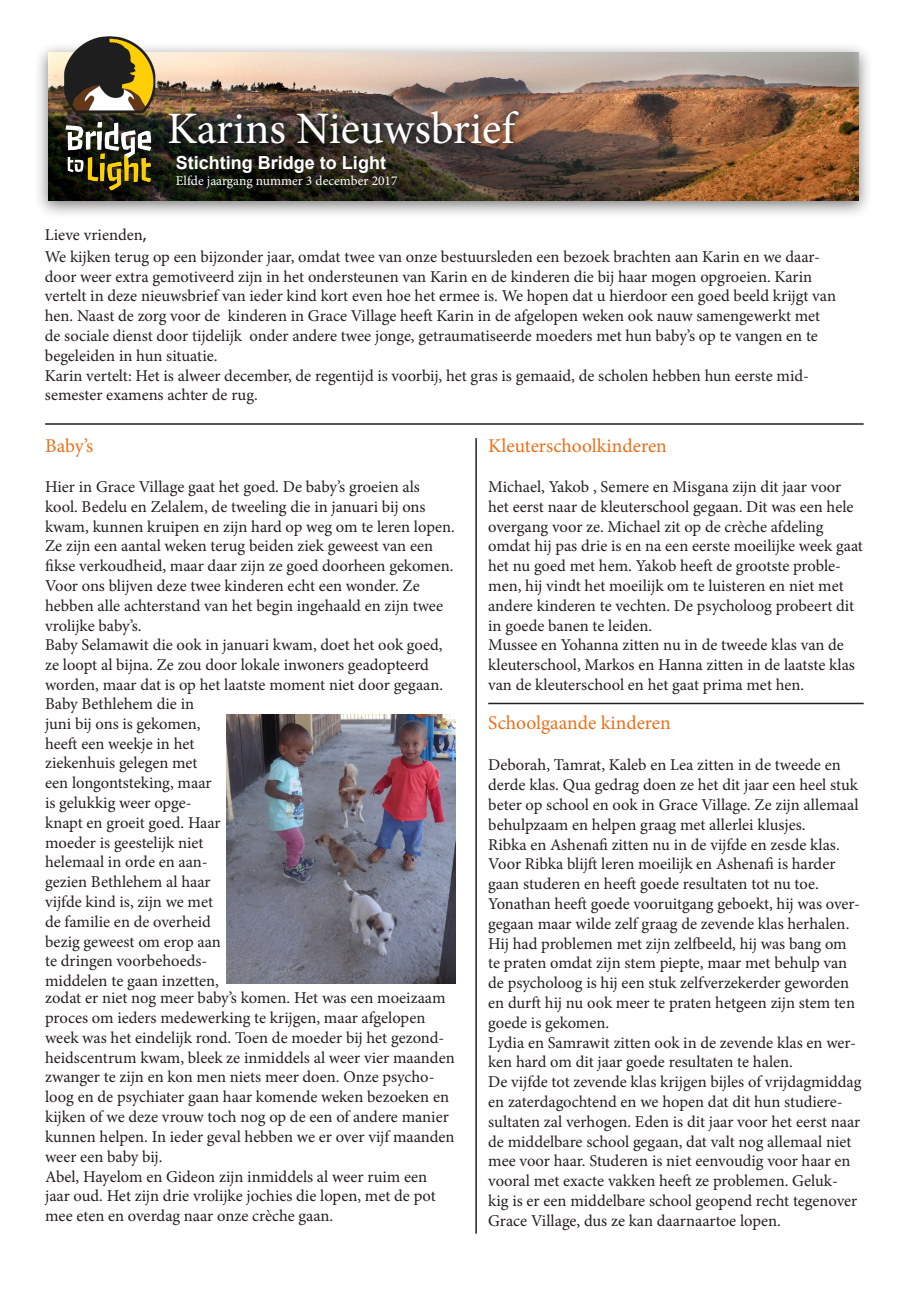
<style>
.page{position:relative;width:919px;height:1289px;background:#fff}
.page>*{position:absolute;margin:0;border:0;box-sizing:border-box;transform-origin:0 0}
.t1{font:45px "Minion Pro";color:#fff}
.t2{font:19.5px "Minion Pro";color:#e8701a}
.t3{font:700 18px "Arial";color:#fff}
.t4{font:16.5px/19.8px "Minion Pro";color:#231f20}
.t5{font:13.5px "Minion Pro";color:#fff}
.s1{font-family:"Myriad Pro";font-size:18px}
</style>
<div class="page">
<div style="left:34px;top:42px;width:838px;height:177px;background:#231f20;opacity:.6"></div>
<img style="left:48px;top:52px;width:810px;height:148px">
<div style="left:167px;top:109px;width:358px;height:41px;background:#231f20;opacity:.75"></div>
<img style="left:64px;top:36px;width:91px;height:154px">
<hr style="left:475px;top:438px;width:2px;height:795px;background:#231f20">
<img style="left:226px;top:714px;width:229px;height:269px">
<hr style="left:488px;top:702px;width:375px;height:2px;background:#231f20">
<hr style="left:45px;top:423px;width:818px;height:2px;background:#231f20">
<p class="t1" style="left:167px;top:98px;width:349px">Karins Nieuwsbrief</p>
<p class="t3" style="left:176px;top:150px;width:212px">Stichting Bridge to Light</p>
<p class="t5" style="left:176px;top:172px;width:223px">Elfde jaargang nummer 3 december 2017</p>
<p class="t4" style="left:45px;top:225px;width:103px">Lieve vrienden<span class="s1">,</span></p>
<p class="t4" style="left:45px;top:246px;width:792px">We kijken terug op een bijzonder jaar, omdat twee van onze bestuursleden een bezoek brachten aan Karin en we daar&shy;door weer extra gemotiveerd zijn in het ondersteunen van Karin en de kinderen die bij haar mogen opgroeien. Karin vertelt in deze nieuwsbrief van ieder kind kort even hoe het ermee is. We hopen dat u hierdoor een goed beeld krijgt van hen. Naast de zorg voor de kinderen in Grace Village heeft Karin in de afgelopen weken ook nauw samengewerkt met de sociale dienst door tijdelijk onder andere twee jonge, getraumatiseerde moeders met hun baby’s op te vangen en te begeleiden in hun situatie.</p>
<p class="t4" style="left:45px;top:365px;width:765px">Karin vertelt: Het is alweer december, de regentijd is voorbij, het gras is gemaaid, de scholen hebben hun eerste mid&shy;semester examens achter de rug.</p>
<p class="t2" style="left:45px;top:433px;width:50px">Baby’s</p>
<p class="t4" style="left:45px;top:477px;width:411px">Hier in Grace Village gaat het goed. De baby’s groeien als kool. Bedelu en Zelalem, de tweeling die in januari bij ons kwam, kunnen kruipen en zijn hard op weg om te leren lopen.<br>Ze zijn een aantal weken terug beiden ziek geweest van een fikse verkoudheid, maar daar zijn ze goed doorheen gekomen.<br>Voor ons blijven deze twee kinderen echt een wonder. Ze hebben alle achterstand van het begin ingehaald en zijn twee vrolijke baby’s.</p>
<p class="t4" style="left:45px;top:635px;width:399px">Baby Selamawit die ook in januari kwam, doet het ook goed, ze loopt al bijna. Ze zou door lokale inwoners geadopteerd worden, maar dat is op het laatste moment niet door gegaan.</p>
<p class="t2" style="left:488px;top:433px;width:180px">Kleuterschoolkinderen</p>
<p class="t4" style="left:488px;top:477px;width:376px">Michael, Yakob , Semere en Misgana zijn dit jaar voor het eerst naar de kleuterschool gegaan. Dit was een hele overgang voor ze. Michael zit op de crèche afdeling omdat hij pas drie is en na een eerste moeilijke week gaat het nu goed met hem. Yakob heeft de grootste proble&shy;men, hij vindt het moeilijk om te luisteren en niet met andere kinderen te vechten. De psycholoog probeert dit in goede banen te leiden.</p>
<p class="t4" style="left:488px;top:635px;width:368px">Mussee en Yohanna zitten nu in de tweede klas van de kleuterschool, Markos en Hanna zitten in de laatste klas van de kleuterschool en het gaat prima met hen.</p>
<p class="t2" style="left:488px;top:709px;width:184px">Schoolgaande kinderen</p>
<p class="t4" style="left:488px;top:755px;width:372px">Deborah, Tamrat, Kaleb en Lea zitten in de tweede en derde klas. Qua gedrag doen ze het dit jaar een heel stuk beter op school en ook in Grace Village. Ze zijn allemaal behulpzaam en helpen graag met allerlei klusjes.</p>
<p class="t4" style="left:488px;top:834px;width:353px">Ribka en Ashenafi zitten nu in de vijfde en zesde klas.<br>Voor Ribka blijft leren moeilijk en Ashenafi is harder gaan studeren en heeft goede resultaten tot nu toe.</p>
<p class="t4" style="left:488px;top:893px;width:373px">Yonathan heeft goede vooruitgang geboekt, hij was over&shy;gegaan maar wilde zelf graag de zevende klas herhalen.<br>Hij had problemen met zijn zelfbeeld, hij was bang om te praten omdat zijn stem piepte, maar met behulp van de psycholoog is hij een stuk zelfverzekerder geworden en durft hij nu ook meer te praten hetgeen zijn stem ten goede is gekomen.</p>
<p class="t4" style="left:488px;top:1032px;width:369px">Lydia en Samrawit zitten ook in de zevende klas en wer&shy;ken hard om dit jaar goede resultaten te halen.</p>
<p class="t4" style="left:488px;top:1072px;width:375px">De vijfde tot zevende klas krijgen bijles of vrijdagmiddag en zaterdagochtend en we hopen dat dit hun studiere&shy;sultaten zal verhogen. Eden is dit jaar voor het eerst naar de middelbare school gegaan, dat valt nog allemaal niet mee voor haar. Studeren is niet eenvoudig voor haar en vooral met exacte vakken heeft ze problemen. Geluk&shy;kig is er een middelbare school geopend recht tegenover Grace Village, dus ze kan daarnaartoe lopen.</p>
<p class="t4" style="left:45px;top:694px;width:177px">Baby Bethlehem die in juni bij ons is gekomen, heeft een weekje in het ziekenhuis gelegen met een longontsteking, maar is gelukkig weer opge&shy;knapt en groeit goed. Haar moeder is geestelijk niet helemaal in orde en aan&shy;gezien Bethlehem al haar vijfde kind is, zijn we met de familie en de overheid bezig geweest om erop aan te dringen voorbehoeds&shy;middelen te gaan inzetten,</p>
<p class="t4" style="left:45px;top:988px;width:411px">zodat er niet nog meer baby’s komen. Het was een moeizaam proces om ieders medewerking te krijgen, maar afgelopen week was het eindelijk rond. Toen de moeder bij het gezond&shy;heidscentrum kwam, bleek ze inmiddels al weer vier maanden zwanger te zijn en kon men niets meer doen. Onze psycho&shy;loog en de psychiater gaan haar komende weken bezoeken en kijken of we deze vrouw toch nog op de een of andere manier kunnen helpen. In ieder geval hebben we er over vijf maanden weer een baby bij.</p>
<p class="t4" style="left:45px;top:1166px;width:392px">Abel, Hayelom en Gideon zijn inmiddels al weer ruim een jaar oud. Het zijn drie vrolijke jochies die lopen, met de pot mee eten en overdag naar onze crèche gaan.</p>
</div>
